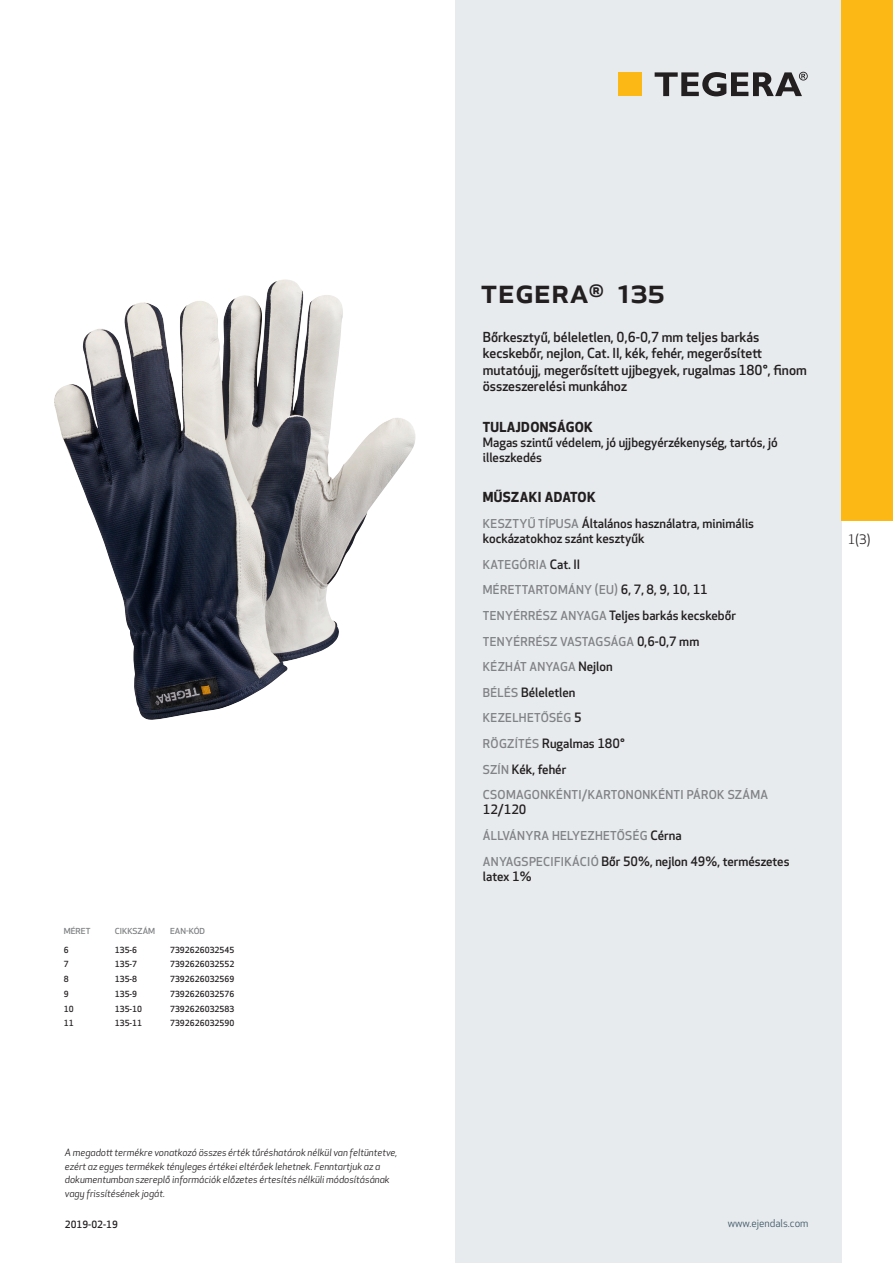
<style>
.page{position:relative;width:893px;height:1263px;background:#fff}
.page>*{position:absolute;margin:0;border:0;box-sizing:border-box;transform-origin:0 0}
.prodname{font:500 34.5px "Apex New";color:#231f20}
.Funktion_body{font:500 13.5px/16.5px "Apex New";color:#231f20}
.Funktion_body-2{font:700 13.5px "Apex New";letter-spacing:.025em;color:#231f20}
.t1{font:12.75px "Apex New";color:#231f20}
.Funktion_body-3{font:500 12.6px/15px "Apex New";color:#231f20}
.Funktion_body-4{font:500 12px "Apex New";letter-spacing:.025em;color:#808285}
.Funktion_body-5{font:500 12px "Apex New";letter-spacing:.005em;color:#808285}
.t2{font:10.5px "Apex New";color:#405968}
.t3{font:italic 9.75px/13.5px "Apex New";color:#231f20}
.Sidfot_datum{font:500 9.75px "Apex New";color:#231f20}
.ArticleTable_body{font:500 8.25px "Apex New";color:#231f20}
.ArticeTable_header{font:500 8.1px "Apex New";color:#808285;scale:1.06 1}
.s1{font-size:12px;color:#808285}
.s2{font-size:12.6px;color:#231f20}
</style>
<div class="page">
<div style="left:455px;top:0;width:387px;height:1263px;background:#e8ebee"></div>
<div style="left:842px;top:0;width:51px;height:520px;background:#fcb814"></div>
<img style="left:54px;top:281px;width:314px;height:439px">
<div style="left:618px;top:72px;width:24px;height:24px;background:#fcb814"></div>
<svg style="left:655px;top:72px;width:153px;height:24px"></svg>
<p class="ArticeTable_header" style="left:64px;top:925px;width:27px">MÉRET</p>
<p class="ArticeTable_header" style="left:115px;top:925px;width:40px">CIKKSZÁM</p>
<p class="ArticeTable_header" style="left:170px;top:925px;width:34px">EAN-KÓD</p>
<p class="ArticleTable_body" style="left:64px;top:944px;width:6px">6</p>
<p class="ArticleTable_body" style="left:115px;top:944px;width:24px">135-6</p>
<p class="ArticleTable_body" style="left:170px;top:944px;width:66px">7392626032545</p>
<p class="ArticleTable_body" style="left:64px;top:959px;width:6px">7</p>
<p class="ArticleTable_body" style="left:115px;top:959px;width:24px">135-7</p>
<p class="ArticleTable_body" style="left:170px;top:959px;width:66px">7392626032552</p>
<p class="ArticleTable_body" style="left:64px;top:973px;width:6px">8</p>
<p class="ArticleTable_body" style="left:115px;top:973px;width:24px">135-8</p>
<p class="ArticleTable_body" style="left:170px;top:973px;width:66px">7392626032569</p>
<p class="ArticleTable_body" style="left:64px;top:988px;width:6px">9</p>
<p class="ArticleTable_body" style="left:115px;top:988px;width:24px">135-9</p>
<p class="ArticleTable_body" style="left:170px;top:988px;width:66px">7392626032576</p>
<p class="ArticleTable_body" style="left:64px;top:1003px;width:11px">10</p>
<p class="ArticleTable_body" style="left:115px;top:1003px;width:29px">135-10</p>
<p class="ArticleTable_body" style="left:170px;top:1003px;width:66px">7392626032583</p>
<p class="ArticleTable_body" style="left:64px;top:1018px;width:11px">11</p>
<p class="ArticleTable_body" style="left:115px;top:1018px;width:29px">135-11</p>
<p class="ArticleTable_body" style="left:170px;top:1018px;width:66px">7392626032590</p>
<p class="t3" style="left:65px;top:1146px;width:334px">A megadott termékre vonatkozó összes érték tűréshatárok nélkül van feltüntetve, ezért az egyes termékek tényleges értékei eltérőek lehetnek. Fenntartjuk az a dokumentumban szereplő információk előzetes értesítés nélküli módosításának vagy frissítésének jogát.</p>
<p class="Sidfot_datum" style="left:65px;top:1218px;width:54px">2019-02-19</p>
<p class="prodname" style="left:480px;top:267px;width:186px">TEGERA<sup>®</sup> 135</p>
<p class="Funktion_body" style="left:483px;top:328px;width:325px">Bőrkesztyű, béleletlen, 0,6-0,7 mm teljes barkás kecskebőr, nejlon, Cat. II, kék, fehér, megerősített mutatóujj, megerősített ujjbegyek, rugalmas 180°, finom összeszerelési munkához</p>
<p class="Funktion_body-2" style="left:483px;top:417px;width:112px">TULAJDONSÁGOK</p>
<p class="Funktion_body-3" style="left:483px;top:434px;width:296px">Magas szintű védelem, jó ujjbegyérzékenység, tartós, jó illeszkedés</p>
<p class="Funktion_body-2" style="left:483px;top:488px;width:114px">MŰSZAKI ADATOK</p>
<p class="Funktion_body-3" style="left:483px;top:516px;width:273px"><span class="s1">KESZTYŰ TÍPUSA</span> Általános használatra, minimális kockázatokhoz szánt kesztyűk</p>
<p class="Funktion_body-4" style="left:483px;top:556px;width:99px">KATEGÓRIA <span class="s2">Cat. II</span></p>
<p class="Funktion_body-4" style="left:483px;top:582px;width:226px">MÉRETTARTOMÁNY (EU) <span class="s2">6, 7, 8, 9, 10, 11</span></p>
<p class="Funktion_body-3" style="left:483px;top:607px;width:255px"><span class="s1">TENYÉRRÉSZ ANYAGA</span> Teljes barkás kecskebőr</p>
<p class="Funktion_body-5" style="left:483px;top:633px;width:218px">TENYÉRRÉSZ VASTAGSÁGA <span class="s2">0,6-0,7 mm</span></p>
<p class="Funktion_body-4" style="left:483px;top:659px;width:131px">KÉZHÁT ANYAGA <span class="s2">Nejlon</span></p>
<p class="Funktion_body-3" style="left:483px;top:684px;width:94px"><span class="s1">BÉLÉS</span> Béleletlen</p>
<p class="Funktion_body-4" style="left:483px;top:710px;width:100px">KEZELHETŐSÉG <span class="s2">5</span></p>
<p class="Funktion_body-3" style="left:483px;top:736px;width:143px"><span class="s1">RÖGZÍTÉS</span> Rugalmas 180°</p>
<p class="Funktion_body-3" style="left:483px;top:761px;width:85px"><span class="s1">SZÍN</span> Kék, fehér</p>
<p class="Funktion_body-4" style="left:483px;top:787px;width:287px">CSOMAGONKÉNTI/KARTONONKÉNTI PÁROK SZÁMA</p>
<p class="Funktion_body-3" style="left:483px;top:802px;width:45px">12/120</p>
<p class="Funktion_body-4" style="left:483px;top:827px;width:200px">ÁLLVÁNYRA HELYEZHETŐSÉG <span class="s2">Cérna</span></p>
<p class="Funktion_body-3" style="left:483px;top:853px;width:308px"><span class="s1">ANYAGSPECIFIKÁCIÓ</span> Bőr 50%, nejlon 49%, természetes latex 1%</p>
<p class="t1" style="left:848px;top:531px;width:24px">1(3)</p>
<p class="t2" style="left:728px;top:1217px;width:82px">www.ejendals.com</p>
</div>
